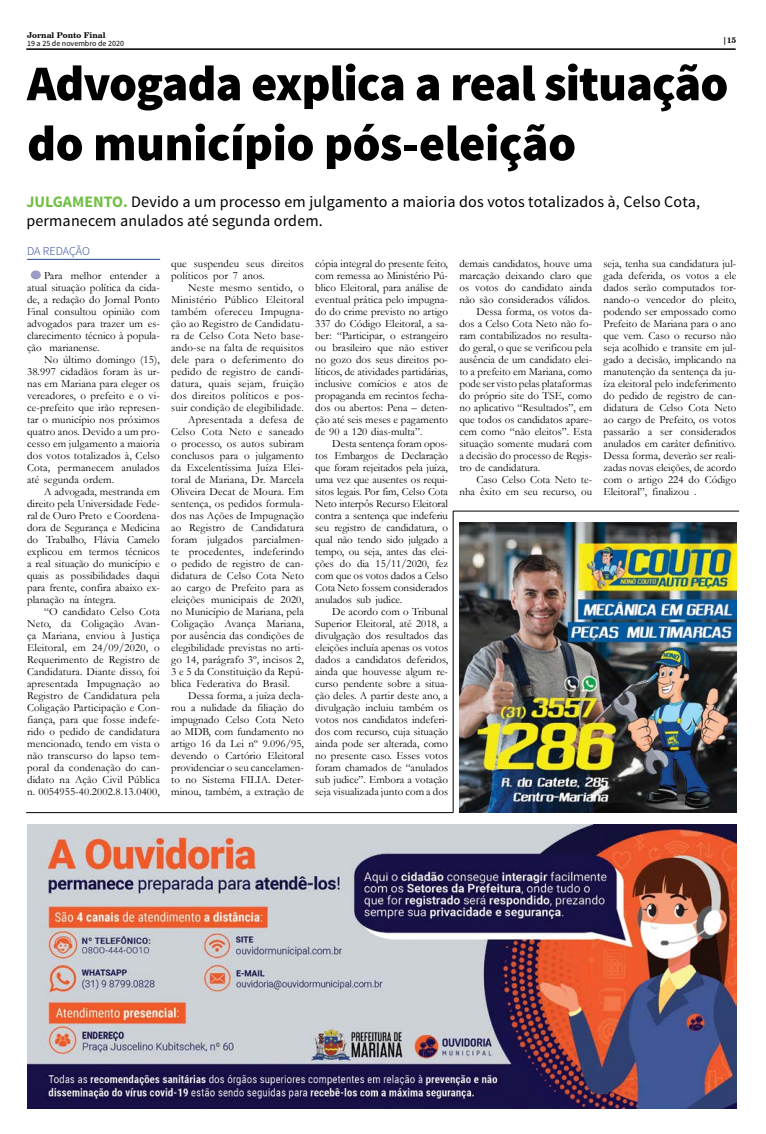
<style>
.page{position:relative;width:766px;height:1134px;background:#fff}
.page>*{position:absolute;margin:0;border:0;box-sizing:border-box;transform-origin:0 0}
.t1{font:900 50px/60px "Source Sans Pro";letter-spacing:-.02em;color:#000}
.t2{font:16px/19.2px "Source Sans Pro";letter-spacing:.01em;color:#000}
.t3{font:300 12px "Source Sans Pro";letter-spacing:-.01em;color:#25408f}
.t4{font:11px/12px "Garamond";color:#000;text-align:justify}
.t5{font:11px "Garamond";letter-spacing:.02em;color:#000}
.t6{font:8px "Source Sans Pro";color:#000}
.t7{font:700 8px "Century Schlbk Cyrillic BT";color:#000}
.s1{font-weight:700;color:#72bf44}
</style>
<div class="page">
<hr style="left:26px;top:49px;width:709px;height:1px;background:#000">
<img style="left:27px;top:825px;width:709px;height:283px">
<hr style="left:453px;top:511px;width:1px;height:302px;background:#000">
<hr style="left:26px;top:812px;width:427px;height:1px;background:#000">
<hr style="left:453px;top:511px;width:285px;height:1px;background:#000">
<img style="left:459px;top:522px;width:277px;height:291px">
<hr style="left:27px;top:259px;width:133px;height:1px;background:#25408f">
<div style="left:31px;top:270px;width:10px;height:9px;background:#9b9bc5;border-radius:50%"></div>
<p class="t7" style="left:27px;top:30px;width:80px">Jornal Ponto Final</p>
<p class="t6" style="left:27px;top:38px;width:98px">19 a 25 de novembro de 2020</p>
<h1 class="t1" style="left:27px;top:56px;width:702px">Advogada explica a real situação do município pós-eleição</h1>
<h2 class="t2" style="left:26px;top:192px;width:675px"><span class="s1">JULGAMENTO.</span> Devido a um processo em julgamento a maioria dos votos totalizados à, Celso Cota, permanecem anulados até segunda ordem.</h2>
<p class="t3" style="left:27px;top:243px;width:64px">DA REDAÇÃO</p>
<p class="t4" style="left:27px;top:269px;width:134px;text-indent:17px">Para melhor entender a atual situação política da cida&shy;de, a redação do Jornal Ponto Final consultou opinião com advogados para trazer um es&shy;clarecimento técnico à popula&shy;ção marianense.</p>
<p class="t4" style="left:27px;top:353px;width:134px;text-indent:17px">No último domingo (15), 38.997 cidadãos foram às ur&shy;nas em Mariana para eleger os vereadores, o prefeito e o vi&shy;ce-prefeito que irão represen&shy;tar o município nos próximos quatro anos. Devido a um pro&shy;cesso em julgamento a maioria dos votos totalizados à, Celso Cota, permanecem anulados até segunda ordem.</p>
<p class="t4" style="left:27px;top:485px;width:134px;text-indent:17px">A advogada, mestranda em direito pela Universidade Fede&shy;ral de Ouro Preto e Coordena&shy;dora de Segurança e Medicina do Trabalho, Flávia Camelo explicou em termos técnicos a real situação do município e quais as possibilidades daqui para frente, confira abaixo ex&shy;planação na íntegra.</p>
<p class="t4" style="left:27px;top:605px;width:134px;text-indent:17px">“O candidato Celso Cota Neto, da Coligação Avan&shy;ça Mariana, enviou à Justiça Eleitoral, em 24/09/2020, o Requerimento de Registro de Candidatura. Diante disso, foi apresentada Impugnação ao Registro de Candidatura pela Coligação Participação e Con&shy;fiança, para que fosse indefe&shy;rido o pedido de candidatura mencionado, tendo em vista o não transcurso do lapso tem&shy;poral da condenação do can&shy;didato na Ação Civil Pública n. 0054955-40.2002.8.13.0400,</p>
<p class="t7" style="left:722px;top:35px;width:15px">|15</p>
<p class="t4" style="left:171px;top:257px;width:134px">que suspendeu seus direitos políticos por 7 anos.</p>
<p class="t5" style="left:188px;top:280px;width:117px">Neste mesmo sentido, o</p>
<p class="t5" style="left:171px;top:292px;width:134px">Ministério Público Eleitoral</p>
<p class="t5" style="left:171px;top:304px;width:134px">também ofereceu Impugna-</p>
<p class="t5" style="left:171px;top:316px;width:134px">ção ao Registro de Candidatu-</p>
<p class="t5" style="left:171px;top:328px;width:134px">ra de Celso Cota Neto base-</p>
<p class="t5" style="left:171px;top:340px;width:134px">ando-se na falta de requisitos</p>
<p class="t5" style="left:171px;top:352px;width:134px">dele para o deferimento do</p>
<p class="t5" style="left:171px;top:364px;width:134px">pedido de registro de candi-</p>
<p class="t5" style="left:171px;top:376px;width:134px">datura, quais sejam, fruição</p>
<p class="t5" style="left:171px;top:388px;width:134px">dos direitos políticos e pos-</p>
<p class="t5" style="left:171px;top:400px;width:134px">suir condição de elegibilidade.</p>
<p class="t4" style="left:188px;top:413px;width:117px">Apresentada a defesa de</p>
<p class="t4" style="left:171px;top:425px;width:134px">Celso Cota Neto e saneado</p>
<p class="t4" style="left:171px;top:437px;width:134px">o processo, os autos subiram</p>
<p class="t4" style="left:171px;top:449px;width:134px">conclusos para o julgamento</p>
<p class="t4" style="left:171px;top:461px;width:134px">da Excelentíssima Juíza Elei-</p>
<p class="t4" style="left:171px;top:473px;width:134px">toral de Mariana, Dr. Marcela</p>
<p class="t4" style="left:171px;top:485px;width:134px">Oliveira Decat de Moura. Em</p>
<p class="t4" style="left:171px;top:497px;width:134px">sentença, os pedidos formula-</p>
<p class="t4" style="left:171px;top:509px;width:134px">dos nas Ações de Impugnação</p>
<p class="t4" style="left:171px;top:521px;width:134px">ao Registro de Candidatura</p>
<p class="t4" style="left:171px;top:533px;width:134px">foram julgados parcialmen-</p>
<p class="t4" style="left:171px;top:545px;width:134px">te procedentes, indeferindo</p>
<p class="t4" style="left:171px;top:557px;width:134px">o pedido de registro de can-</p>
<p class="t4" style="left:171px;top:569px;width:134px">didatura de Celso Cota Neto</p>
<p class="t4" style="left:171px;top:581px;width:134px">ao cargo de Prefeito para as</p>
<p class="t4" style="left:171px;top:593px;width:134px">eleições municipais de 2020,</p>
<p class="t4" style="left:171px;top:605px;width:134px">no Município de Mariana, pela</p>
<p class="t4" style="left:171px;top:617px;width:134px">Coligação Avança Mariana,</p>
<p class="t4" style="left:171px;top:629px;width:134px">por ausência das condições de</p>
<p class="t4" style="left:171px;top:641px;width:134px">elegibilidade previstas no arti-</p>
<p class="t4" style="left:171px;top:653px;width:134px">go 14, parágrafo 3º, incisos 2,</p>
<p class="t4" style="left:171px;top:665px;width:134px">3 e 5 da Constituição da Repú-</p>
<p class="t4" style="left:171px;top:677px;width:120px">blica Federativa do Brasil.</p>
<p class="t4" style="left:188px;top:689px;width:117px">Dessa forma, a juíza decla-</p>
<p class="t4" style="left:171px;top:701px;width:134px">rou a nulidade da filiação do</p>
<p class="t4" style="left:171px;top:713px;width:134px">impugnado Celso Cota Neto</p>
<p class="t4" style="left:171px;top:725px;width:134px">ao MDB, com fundamento no</p>
<p class="t4" style="left:171px;top:737px;width:134px">artigo 16 da Lei nº 9.096/95,</p>
<p class="t4" style="left:171px;top:749px;width:134px">devendo o Cartório Eleitoral</p>
<p class="t4" style="left:171px;top:761px;width:134px">providenciar o seu cancelamen-</p>
<p class="t4" style="left:171px;top:773px;width:134px">to no Sistema FILIA. Deter-</p>
<p class="t4" style="left:171px;top:785px;width:134px">minou, também, a extração de</p>
<p class="t4" style="left:315px;top:257px;width:134px">cópia integral do presente feito, com remessa ao Ministério Pú&shy;blico Eleitoral, para análise de eventual prática pelo impugna&shy;do do crime previsto no artigo 337 do Código Eleitoral, a sa&shy;ber: “Participar, o estrangeiro ou brasileiro que não estiver no gozo dos seus direitos po&shy;líticos, de atividades partidárias, inclusive comícios e atos de propaganda em recintos fecha&shy;dos ou abertos: Pena – deten&shy;ção até seis meses e pagamento de 90 a 120 dias-multa”.</p>
<p class="t4" style="left:315px;top:437px;width:134px;text-indent:17px">Desta sentença foram opos&shy;tos Embargos de Declaração que foram rejeitados pela juíza, uma vez que ausentes os requi&shy;sitos legais. Por fim, Celso Cota Neto interpôs Recurso Eleitoral contra a sentença que indeferiu seu registro de candidatura, o qual não tendo sido julgado a tempo, ou seja, antes das elei&shy;ções do dia 15/11/2020, fez com que os votos dados a Celso Cota Neto fossem considerados anulados sub judice.</p>
<p class="t4" style="left:315px;top:605px;width:134px;text-indent:17px">De acordo com o Tribunal Superior Eleitoral, até 2018, a divulgação dos resultados das eleições incluía apenas os votos dados a candidatos deferidos, ainda que houvesse algum re&shy;curso pendente sobre a situa&shy;ção deles. A partir deste ano, a divulgação incluiu também os votos nos candidatos indeferi&shy;dos com recurso, cuja situação ainda pode ser alterada, como no presente caso. Esses votos foram chamados de “anulados sub judice”. Embora a votação seja visualizada junto com a dos</p>
<p class="t4" style="left:459px;top:257px;width:134px">demais candidatos, houve uma</p>
<p class="t4" style="left:459px;top:269px;width:134px">marcação deixando claro que</p>
<p class="t4" style="left:459px;top:281px;width:134px">os votos do candidato ainda</p>
<p class="t4" style="left:459px;top:293px;width:132px">não são considerados válidos.</p>
<p class="t4" style="left:476px;top:305px;width:117px">Dessa forma, os votos da-</p>
<p class="t4" style="left:459px;top:317px;width:134px">dos a Celso Cota Neto não fo-</p>
<p class="t4" style="left:459px;top:329px;width:134px">ram contabilizados no resulta-</p>
<p class="t4" style="left:459px;top:341px;width:134px">do geral, o que se verificou pela</p>
<p class="t4" style="left:459px;top:353px;width:134px">ausência de um candidato elei-</p>
<p class="t4" style="left:459px;top:365px;width:134px">to a prefeito em Mariana, como</p>
<p class="t4" style="left:459px;top:377px;width:134px">pode ser visto pelas plataformas</p>
<p class="t4" style="left:459px;top:389px;width:134px">do próprio site do TSE, como</p>
<p class="t4" style="left:459px;top:401px;width:134px">no aplicativo “Resultados”, em</p>
<p class="t4" style="left:459px;top:413px;width:134px">que todos os candidatos apare-</p>
<p class="t4" style="left:459px;top:425px;width:134px">cem como “não eleitos”. Esta</p>
<p class="t4" style="left:459px;top:437px;width:134px">situação somente mudará com</p>
<p class="t4" style="left:459px;top:449px;width:134px">a decisão do processo de Regis-</p>
<p class="t4" style="left:459px;top:461px;width:82px">tro de candidatura.</p>
<p class="t4" style="left:476px;top:473px;width:117px">Caso Celso Cota Neto te-</p>
<p class="t4" style="left:459px;top:485px;width:134px">nha êxito em seu recurso, ou</p>
<p class="t4" style="left:603px;top:257px;width:134px">seja, tenha sua candidatura jul&shy;gada deferida, os votos a ele dados serão computados tor&shy;nando-o vencedor do pleito, podendo ser empossado como Prefeito de Mariana para o ano que vem. Caso o recurso não seja acolhido e transite em jul&shy;gado a decisão, implicando na manutenção da sentença da ju&shy;íza eleitoral pelo indeferimento do pedido de registro de can&shy;didatura de Celso Cota Neto ao cargo de Prefeito, os votos passarão a ser considerados anulados em caráter definitivo.<br>Dessa forma, deverão ser reali&shy;zadas novas eleições, de acordo com o artigo 224 do Código Eleitoral”, finalizou .</p>
</div>
